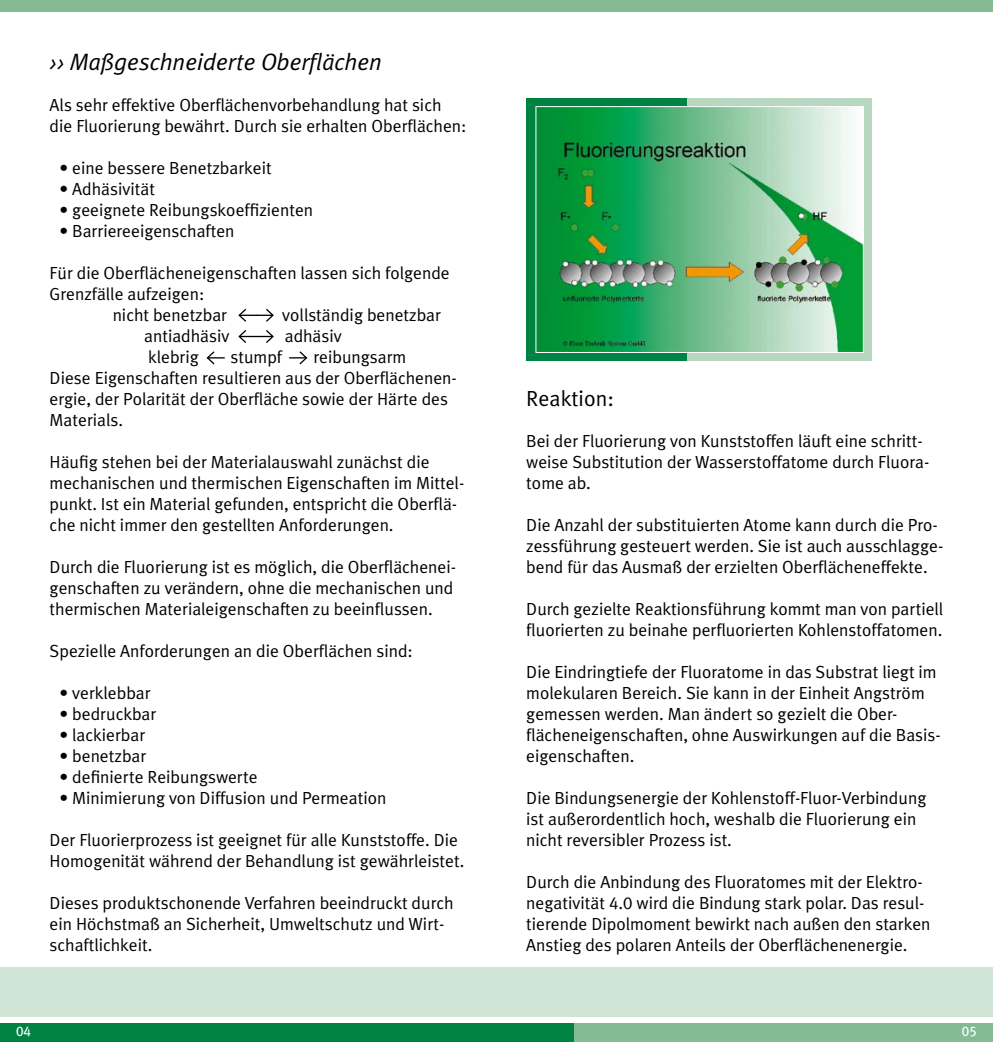
<style>
.page{position:relative;width:993px;height:1042px;background:#fff}
.page>*{position:absolute;margin:0;border:0;box-sizing:border-box;transform-origin:0 0}
.t1{font:italic 23.62px "Meta Plus Normal";color:#000}
.t2{font:21.88px "Meta Plus Normal";color:#000}
.t3{font:17.5px/21px "Meta Plus Normal";color:#000}
.t4{font:14px "Meta Plus Book Caps";color:#fff}
.s1{font-family:"Meta Plus Normal Caps"}
</style>
<div class="page">
<div style="left:0;top:967px;width:992px;height:50px;background:#d1e5d6"></div>
<svg style="left:238px;top:308px;width:36px;height:35px"></svg>
<svg style="left:206px;top:351px;width:19px;height:14px"></svg>
<svg style="left:289px;top:351px;width:19px;height:14px"></svg>
<div style="left:419px;top:1023px;width:573px;height:19px;background:#84bb95"></div>
<div style="left:0;top:1023px;width:573px;height:19px;background:#008342"></div>
<div style="left:0;top:0;width:992px;height:11px;background:#84bb95"></div>
<div style="left:639px;top:98px;width:233px;height:263px;background:#b7d7c0"></div>
<div style="left:526px;top:98px;width:160px;height:263px;background:#008342"></div>
<img style="left:537px;top:108px;width:324px;height:243px">
<div style="left:535px;top:106px;width:328px;height:247px;border:1px solid #fff"></div>
<h1 class="t1" style="left:50px;top:48px;width:334px">›› Maßgeschneiderte Oberflächen</h1>
<p class="t3" style="left:50px;top:94px;width:418px">Als sehr effektive Oberflächenvorbehandlung hat sich die Fluorierung bewährt. Durch sie erhalten Oberflächen:</p>
<p class="t3" style="left:60px;top:157px;width:214px">• eine bessere Benetzbarkeit</p>
<p class="t3" style="left:60px;top:178px;width:97px">• Adhäsivität</p>
<p class="t3" style="left:60px;top:199px;width:255px">• geeignete Reibungskoeffizienten</p>
<p class="t3" style="left:60px;top:220px;width:176px">• Barriereeigenschaften</p>
<p class="t3" style="left:50px;top:262px;width:401px">Für die Oberflächeneigenschaften lassen sich folgende</p>
<p class="t3" style="left:50px;top:283px;width:156px">Grenzfälle aufzeigen:</p>
<p class="t3" style="left:113px;top:304px;width:116px">nicht benetzbar</p>
<p class="t3" style="left:282px;top:304px;width:160px">vollständig benetzbar</p>
<p class="t3" style="left:144px;top:325px;width:87px">antiadhäsiv</p>
<p class="t3" style="left:285px;top:325px;width:59px">adhäsiv</p>
<p class="t3" style="left:148px;top:346px;width:52px">klebrig</p>
<p class="t3" style="left:230px;top:346px;width:53px">stumpf</p>
<p class="t3" style="left:50px;top:346px;width:408px;text-indent:264px">reibungsarm<br>Diese Eigenschaften resultieren aus der Oberflächenen&shy;ergie, der Polarität der Oberfläche sowie der Härte des Materials.</p>
<p class="t3" style="left:50px;top:451px;width:416px">Häufig stehen bei der Materialauswahl zunächst die mechanischen und thermischen Eigenschaften im Mittel&shy;punkt. Ist ein Material gefunden, entspricht die Oberflä&shy;che nicht immer den gestellten Anforderungen.</p>
<p class="t3" style="left:50px;top:556px;width:408px">Durch die Fluorierung ist es möglich, die Oberflächenei&shy;genschaften zu verändern, ohne die mechanischen und thermischen Materialeigenschaften zu beeinflussen.</p>
<p class="t3" style="left:50px;top:640px;width:364px">Spezielle Anforderungen an die Oberflächen sind:</p>
<p class="t3" style="left:60px;top:682px;width:93px">• verklebbar</p>
<p class="t3" style="left:60px;top:703px;width:98px">• bedruckbar</p>
<p class="t3" style="left:60px;top:724px;width:87px">• lackierbar</p>
<p class="t3" style="left:60px;top:745px;width:88px">• benetzbar</p>
<p class="t3" style="left:60px;top:766px;width:200px">• definierte Reibungswerte</p>
<p class="t3" style="left:60px;top:787px;width:328px">• Minimierung von Diffusion und Permeation</p>
<p class="t3" style="left:50px;top:829px;width:416px">Der Fluorierprozess ist geeignet für alle Kunststoffe. Die<br>Homogenität während der Behandlung ist gewährleistet.</p>
<p class="t3" style="left:50px;top:892px;width:405px">Dieses produktschonende Verfahren beeindruckt durch ein Höchstmaß an Sicherheit, Umweltschutz und Wirt&shy;schaftlichkeit.</p>
<p class="t2" style="left:526px;top:385px;width:89px">Reaktion:</p>
<p class="t3" style="left:526px;top:430px;width:404px">Bei der Fluorierung von Kunststoffen läuft eine schritt&shy;weise Substitution der Wasserstoffatome durch Fluora&shy;tome ab.</p>
<p class="t3" style="left:526px;top:514px;width:418px">Die Anzahl der substituierten Atome kann durch die Pro&shy;zessführung gesteuert werden. Sie ist auch ausschlagge&shy;bend für das Ausmaß der erzielten Oberflächeneffekte.</p>
<p class="t3" style="left:526px;top:598px;width:418px">Durch gezielte Reaktionsführung kommt man von partiell fluorierten zu beinahe perfluorierten Kohlenstoffatomen.</p>
<p class="t3" style="left:526px;top:661px;width:416px">Die Eindringtiefe der Fluoratome in das Substrat liegt im molekularen Bereich. Sie kann in der Einheit Angström gemessen werden. Man ändert so gezielt die Ober&shy;flächeneigenschaften, ohne Auswirkungen auf die Basis&shy;eigenschaften.</p>
<p class="t3" style="left:526px;top:787px;width:401px">Die Bindungsenergie der Kohlenstoff-Fluor-Verbindung ist außerordentlich hoch, weshalb die Fluorierung ein nicht reversibler Prozess ist.</p>
<p class="t3" style="left:526px;top:871px;width:405px">Durch die Anbindung des Fluoratomes mit der Elektro&shy;negativität <span class="s1">4.0</span> wird die Bindung stark polar. Das resul&shy;tierende Dipolmoment bewirkt nach außen den starken Anstieg des polaren Anteils der Oberflächenenergie.</p>
<p class="t4" style="left:16px;top:1022px;width:17px">04</p>
<p class="t4" style="left:961px;top:1022px;width:16px">05</p>
</div>
